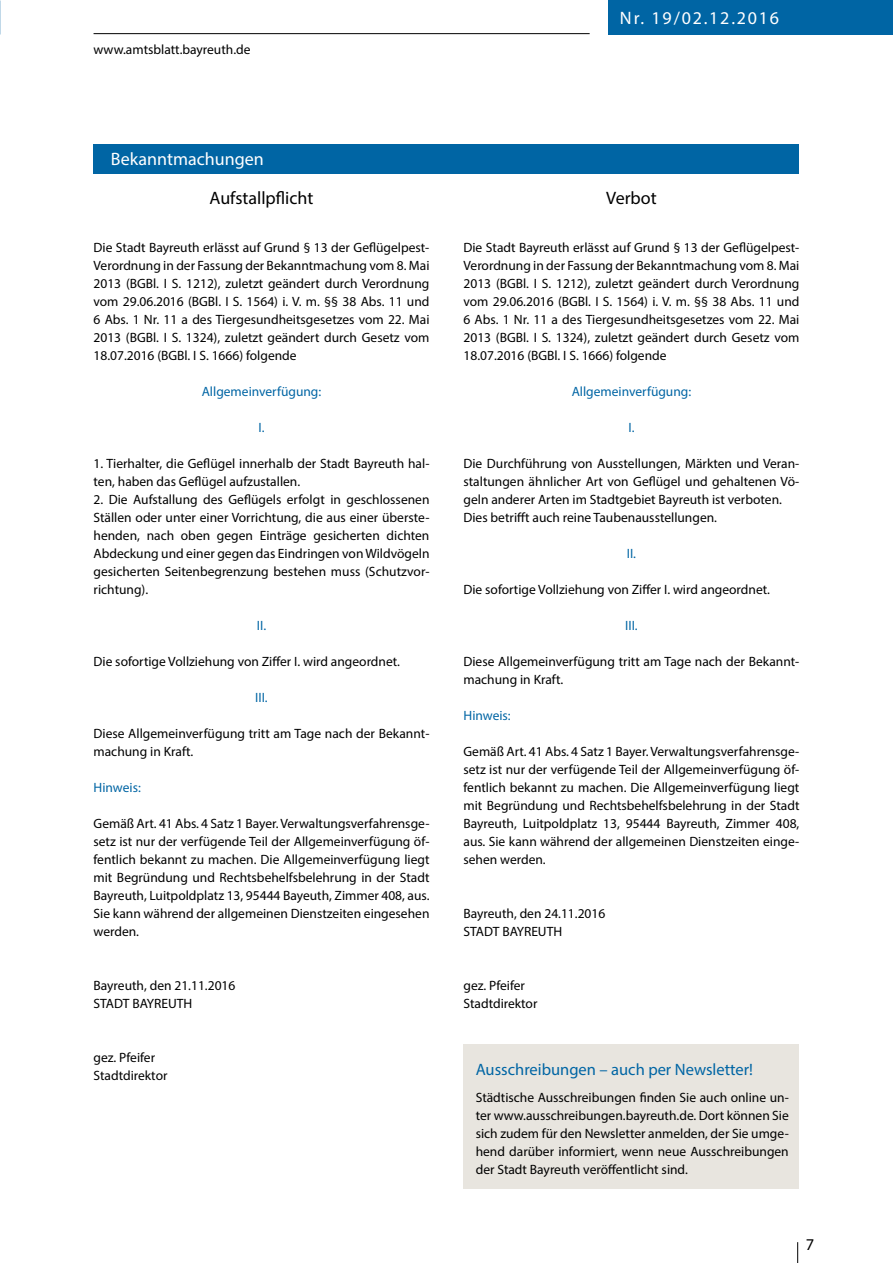
<style>
.page{position:relative;width:893px;height:1263px;background:#fff}
.page>*{position:absolute;margin:0;border:0;box-sizing:border-box;transform-origin:0 0}
.t1{font:18px "Myriad Pro";color:#000}
.t2{font:18px "Myriad Pro";letter-spacing:.1em;color:#fff}
.t3{font:18px "Myriad Pro";color:#fff}
.t4{font:16.5px "Myriad Pro";color:#0065a4}
.t5{font:16.5px "Myriad Pro";color:#000}
.t6{font:13.5px/18px "Myriad Pro";color:#000}
.t7{font:13.5px "Myriad Pro";color:#0065a4}
</style>
<div class="page">
<hr style="left:94px;top:33px;width:496px;height:1px;background:#000">
<div style="left:608px;top:0;width:285px;height:34px;background:#0065a4"></div>
<svg style="left:797px;top:1242px;width:1px;height:21px"></svg>
<div style="left:94px;top:145px;width:705px;height:29px;background:#0065a4"></div>
<div style="left:463px;top:1044px;width:336px;height:144px;background:#e8e5df"></div>
<p class="t6" style="left:94px;top:40px;width:158px">www.amtsblatt.bayreuth.de</p>
<h1 class="t2" style="left:620px;top:7px;width:161px">Nr. 19/02.12.2016</h1>
<h1 class="t3" style="left:111px;top:148px;width:154px">Bekanntmachungen</h1>
<h1 class="t1" style="left:210px;top:187px;width:105px">Aufstallpflicht</h1>
<p class="t6" style="left:94px;top:238px;width:337px;text-align:justify">Die Stadt Bayreuth erlässt auf Grund § 13 der Geflügelpest-Verordnung in der Fassung der Bekanntmachung vom 8. Mai 2013 (BGBl. I S. 1212), zuletzt geändert durch Verordnung vom 29.06.2016 (BGBl. I S. 1564) i. V. m. §§ 38 Abs. 11 und 6 Abs. 1 Nr. 11 a des Tiergesundheitsgesetzes vom 22. Mai 2013 (BGBl. I S. 1324), zuletzt geändert durch Gesetz vom 18.07.2016 (BGBl. I S. 1666) folgende</p>
<p class="t7" style="left:202px;top:383px;width:121px">Allgemeinverfügung:</p>
<p class="t7" style="left:258px;top:419px;width:8px">I.</p>
<p class="t6" style="left:94px;top:454px;width:337px">1. Tierhalter, die Geflügel innerhalb der Stadt Bayreuth hal&shy;ten, haben das Geflügel aufzustallen.</p>
<p class="t6" style="left:94px;top:490px;width:337px;text-align:justify">2. Die Aufstallung des Geflügels erfolgt in geschlossenen Ställen oder unter einer Vorrichtung, die aus einer überste&shy;henden, nach oben gegen Einträge gesicherten dichten Abdeckung und einer gegen das Eindringen von Wildvögeln gesicherten Seitenbegrenzung bestehen muss (Schutzvor&shy;richtung).</p>
<p class="t7" style="left:257px;top:617px;width:11px">II.</p>
<p class="t6" style="left:94px;top:652px;width:308px">Die sofortige Vollziehung von Ziffer I. wird angeordnet.</p>
<p class="t7" style="left:255px;top:689px;width:14px">III.</p>
<p class="t6" style="left:94px;top:724px;width:337px">Diese Allgemeinverfügung tritt am Tage nach der Bekannt&shy;machung in Kraft.</p>
<p class="t7" style="left:94px;top:779px;width:49px">Hinweis:</p>
<p class="t6" style="left:94px;top:814px;width:337px;text-align:justify">Gemäß Art. 41 Abs. 4 Satz 1 Bayer. Verwaltungsverfahrensge&shy;setz ist nur der verfügende Teil der Allgemeinverfügung öf&shy;fentlich bekannt zu machen. Die Allgemeinverfügung liegt mit Begründung und Rechtsbehelfsbelehrung in der Stadt Bayreuth, Luitpoldplatz 13, 95444 Bayeuth, Zimmer 408, aus.<br>Sie kann während der allgemeinen Dienstzeiten eingesehen werden.</p>
<p class="t6" style="left:94px;top:976px;width:143px">Bayreuth, den 21.11.2016<br>STADT BAYREUTH</p>
<p class="t6" style="left:94px;top:1048px;width:75px">gez. Pfeifer<br>Stadtdirektor</p>
<h1 class="t1" style="left:606px;top:187px;width:52px">Verbot</h1>
<p class="t6" style="left:463px;top:238px;width:337px;text-align:justify">Die Stadt Bayreuth erlässt auf Grund § 13 der Geflügelpest-Verordnung in der Fassung der Bekanntmachung vom 8. Mai 2013 (BGBl. I S. 1212), zuletzt geändert durch Verordnung vom 29.06.2016 (BGBl. I S. 1564) i. V. m. §§ 38 Abs. 11 und 6 Abs. 1 Nr. 11 a des Tiergesundheitsgesetzes vom 22. Mai 2013 (BGBl. I S. 1324), zuletzt geändert durch Gesetz vom 18.07.2016 (BGBl. I S. 1666) folgende</p>
<p class="t7" style="left:572px;top:383px;width:121px">Allgemeinverfügung:</p>
<p class="t7" style="left:628px;top:419px;width:8px">I.</p>
<p class="t6" style="left:463px;top:454px;width:337px">Die Durchführung von Ausstellungen, Märkten und Veran&shy;staltungen ähnlicher Art von Geflügel und gehaltenen Vö&shy;geln anderer Arten im Stadtgebiet Bayreuth ist verboten.<br>Dies betrifft auch reine Taubenausstellungen.</p>
<p class="t7" style="left:627px;top:545px;width:11px">II.</p>
<p class="t6" style="left:463px;top:580px;width:308px">Die sofortige Vollziehung von Ziffer I. wird angeordnet.</p>
<p class="t7" style="left:625px;top:617px;width:14px">III.</p>
<p class="t6" style="left:463px;top:652px;width:337px">Diese Allgemeinverfügung tritt am Tage nach der Bekannt&shy;machung in Kraft.</p>
<p class="t7" style="left:463px;top:707px;width:49px">Hinweis:</p>
<p class="t6" style="left:463px;top:742px;width:337px;text-align:justify">Gemäß Art. 41 Abs. 4 Satz 1 Bayer. Verwaltungsverfahrensge&shy;setz ist nur der verfügende Teil der Allgemeinverfügung öf&shy;fentlich bekannt zu machen. Die Allgemeinverfügung liegt mit Begründung und Rechtsbehelfsbelehrung in der Stadt Bayreuth, Luitpoldplatz 13, 95444 Bayreuth, Zimmer 408, aus. Sie kann während der allgemeinen Dienstzeiten einge&shy;sehen werden.</p>
<p class="t6" style="left:463px;top:904px;width:143px">Bayreuth, den 24.11.2016<br>STADT BAYREUTH</p>
<p class="t6" style="left:463px;top:976px;width:75px">gez. Pfeifer<br>Stadtdirektor</p>
<p class="t4" style="left:476px;top:1060px;width:279px">Ausschreibungen – auch per Newsletter!</p>
<p class="t6" style="left:476px;top:1088px;width:315px;text-align:justify">Städtische Ausschreibungen finden Sie auch online un&shy;ter www.ausschreibungen.bayreuth.de. Dort können Sie sich zudem für den Newsletter anmelden, der Sie umge&shy;hend darüber informiert, wenn neue Ausschreibungen der Stadt Bayreuth veröffentlicht sind.</p>
<p class="t5" style="left:806px;top:1235px;width:10px">7</p>
</div>
